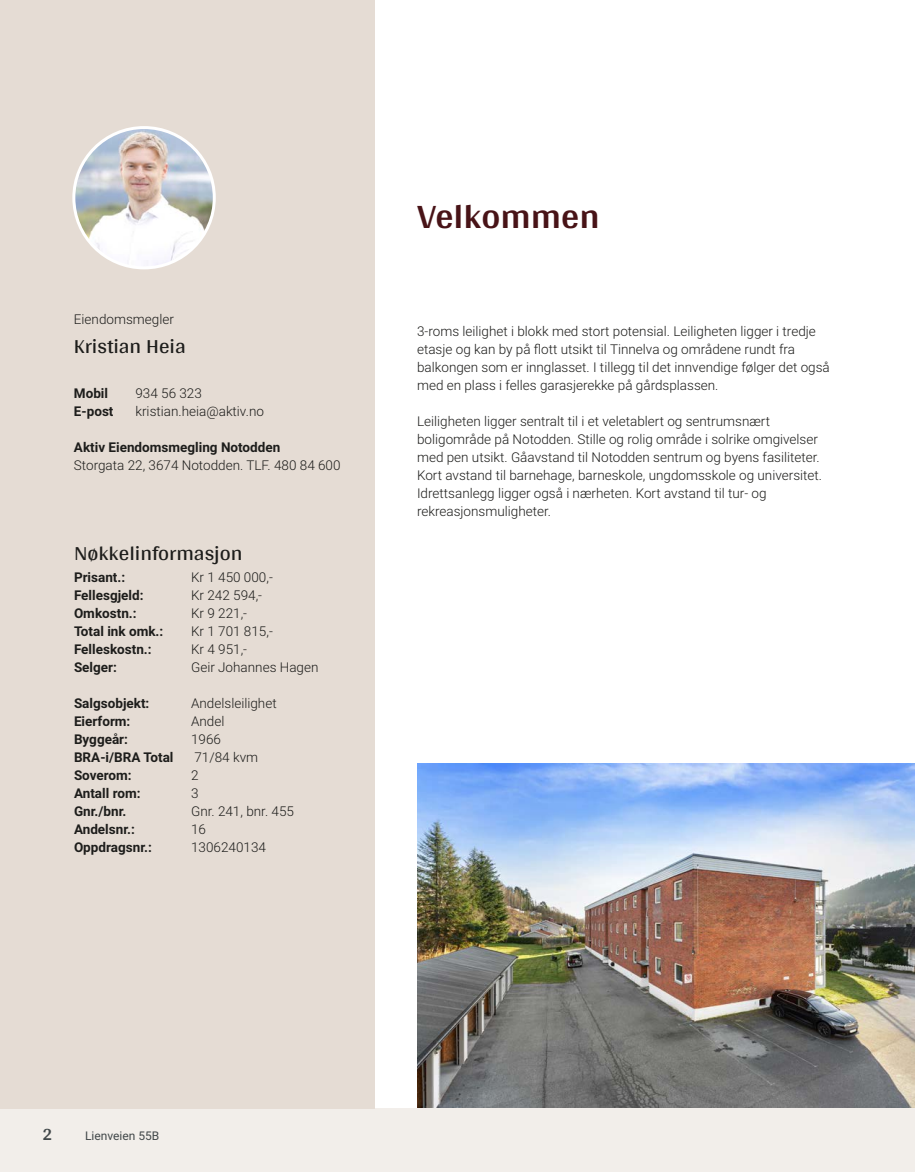
<style>
.page{position:relative;width:915px;height:1172px;background:#fff}
.page>*{position:absolute;margin:0;border:0;box-sizing:border-box;transform-origin:0 0}
.t1{font:700 36px "Arya";color:#481317}
.t2{font:21px "Arya";color:#1d1d1b}
.t3{font:700 18px "Arya";color:#414749}
.t4{font:300 13.5px/18px "Roboto Vitec";color:#1d1d1b}
.t5{font:700 13.5px "Roboto Vitec";color:#1d1d1b}
.t6{font:12px "Roboto Vitec";color:#414749}
</style>
<div class="page">
<div style="left:0;top:1108px;width:914px;height:64px;background:#f2eeea"></div>
<div style="left:0;top:0;width:374px;height:1108px;background:#e5dcd4"></div>
<img style="left:74px;top:128px;width:140px;height:140px;border-radius:70px">
<div style="left:72px;top:126px;width:144px;height:143px;border:3px solid #fff;border-radius:50%"></div>
<img style="left:417px;top:764px;width:497px;height:344px">
<p class="t4" style="left:74px;top:309px;width:101px">Eiendomsmegler</p>
<h2 class="t2" style="left:74px;top:333px;width:113px">Kristian Heia</h2>
<p class="t5" style="left:74px;top:384px;width:36px">Mobil</p>
<p class="t4" style="left:135px;top:384px;width:68px">934 56 323</p>
<p class="t5" style="left:74px;top:402px;width:41px">E‑post</p>
<p class="t4" style="left:135px;top:402px;width:130px">kristian.heia@aktiv.no</p>
<p class="t5" style="left:74px;top:438px;width:208px">Aktiv Eiendomsmegling Notodden</p>
<p class="t4" style="left:74px;top:456px;width:268px">Storgata 22, 3674 Notodden. TLF. 480 84 600</p>
<h2 class="t2" style="left:74px;top:541px;width:170px">Nøkkelinformasjon</h2>
<p class="t5" style="left:74px;top:568px;width:53px">Prisant.:</p>
<p class="t4" style="left:191px;top:568px;width:83px">Kr 1 450 000,‑</p>
<p class="t5" style="left:74px;top:586px;width:71px">Fellesgjeld:</p>
<p class="t4" style="left:191px;top:586px;width:72px">Kr 242 594,‑</p>
<p class="t5" style="left:74px;top:604px;width:64px">Omkostn.:</p>
<p class="t4" style="left:191px;top:604px;width:57px">Kr 9 221,‑</p>
<p class="t5" style="left:74px;top:622px;width:91px">Total ink omk.:</p>
<p class="t4" style="left:191px;top:622px;width:83px">Kr 1 701 815,‑</p>
<p class="t5" style="left:74px;top:640px;width:79px">Felleskostn.:</p>
<p class="t4" style="left:191px;top:640px;width:57px">Kr 4 951,‑</p>
<p class="t5" style="left:74px;top:658px;width:44px">Selger:</p>
<p class="t4" style="left:191px;top:658px;width:129px">Geir Johannes Hagen</p>
<p class="t5" style="left:74px;top:694px;width:77px">Salgsobjekt:</p>
<p class="t4" style="left:191px;top:694px;width:87px">Andelsleilighet</p>
<p class="t5" style="left:74px;top:712px;width:58px">Eierform:</p>
<p class="t4" style="left:191px;top:712px;width:35px">Andel</p>
<p class="t5" style="left:74px;top:730px;width:55px">Byggeår:</p>
<p class="t4" style="left:191px;top:730px;width:31px">1966</p>
<p class="t5" style="left:74px;top:748px;width:101px">BRA‑i/BRA Total</p>
<p class="t4" style="left:194px;top:748px;width:65px">71/84 kvm</p>
<p class="t5" style="left:74px;top:766px;width:59px">Soverom:</p>
<p class="t4" style="left:191px;top:766px;width:9px">2</p>
<p class="t5" style="left:74px;top:784px;width:68px">Antall rom:</p>
<p class="t4" style="left:191px;top:784px;width:9px">3</p>
<p class="t5" style="left:74px;top:802px;width:54px">Gnr./bnr.</p>
<p class="t4" style="left:191px;top:802px;width:104px">Gnr. 241, bnr. 455</p>
<p class="t5" style="left:74px;top:820px;width:62px">Andelsnr.:</p>
<p class="t4" style="left:191px;top:820px;width:16px">16</p>
<p class="t5" style="left:74px;top:838px;width:79px">Oppdragsnr.:</p>
<p class="t4" style="left:191px;top:838px;width:76px">1306240134</p>
<h1 class="t1" style="left:417px;top:195px;width:184px">Velkommen</h1>
<p class="t4" style="left:417px;top:322px;width:414px">3‑roms leilighet i blokk med stort potensial. Leiligheten ligger i tredje etasje og kan by på flott utsikt til Tinnelva og områdene rundt fra balkongen som er innglasset. I tillegg til det innvendige følger det også med en plass i felles garasjerekke på gårdsplassen.</p>
<p class="t4" style="left:417px;top:412px;width:406px">Leiligheten ligger sentralt til i et veletablert og sentrumsnært boligområde på Notodden. Stille og rolig område i solrike omgivelser med pen utsikt. Gåavstand til Notodden sentrum og byens fasiliteter.<br>Kort avstand til barnehage, barneskole, ungdomsskole og universitet.<br>Idrettsanlegg ligger også i nærheten. Kort avstand til tur‑ og rekreasjonsmuligheter.</p>
<h3 class="t3" style="left:43px;top:1123px;width:11px">2</h3>
<p class="t6" style="left:85px;top:1127px;width:76px">Lienveien 55B</p>
</div>
